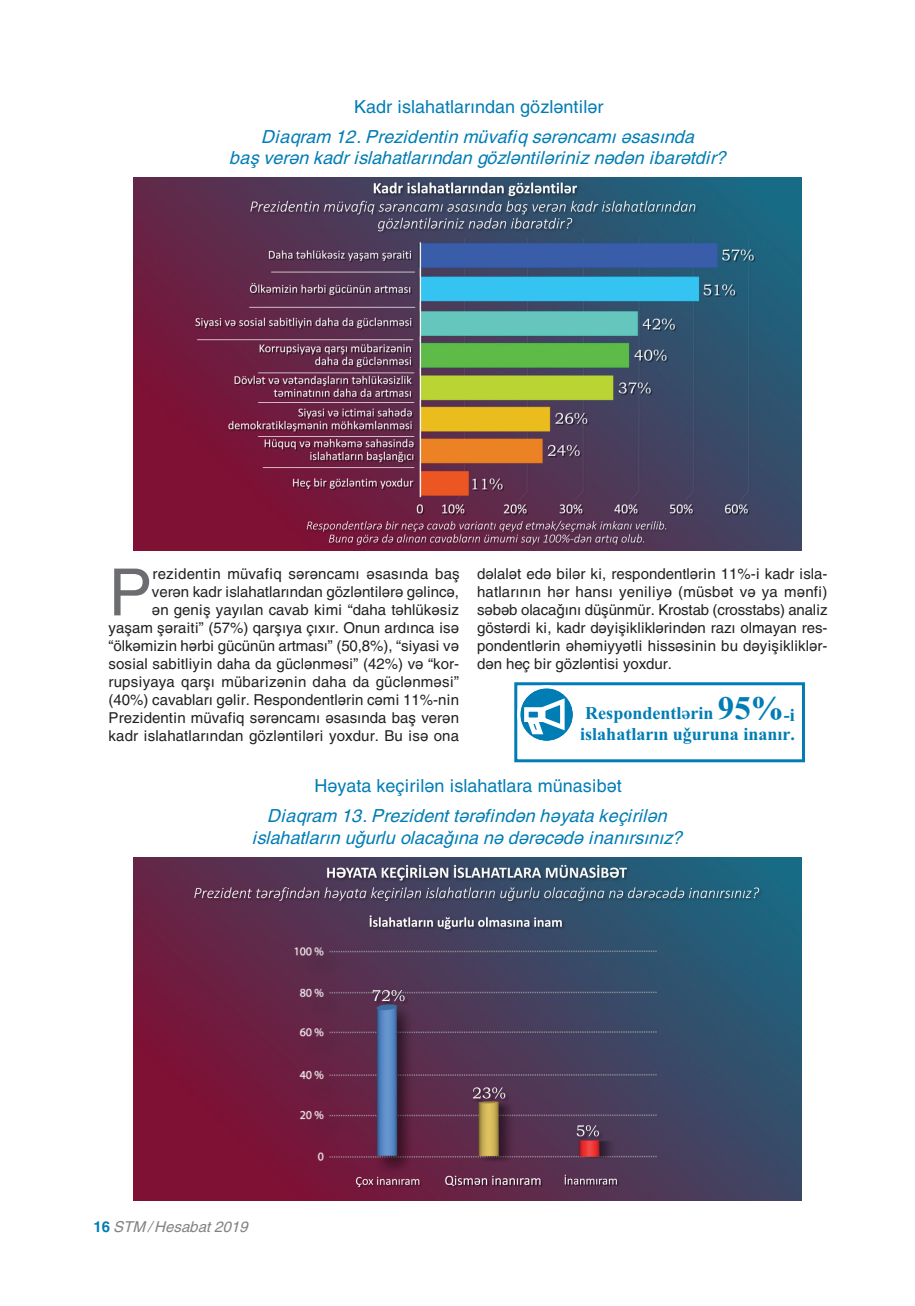
<style>
.page{position:relative;width:915px;height:1306px;background:#fff}
.page>*{position:absolute;margin:0;border:0;box-sizing:border-box;transform-origin:0 0}
.t1{font:65.1px "N Lat Helv";color:#6c6d70}
.t2{font:italic 18px/21px "N Lat Helv";color:#007db5;text-align:center}
.t3{font:18px "N Lat Helv";color:#007db5}
.t4{font:700 18px/21px "N Lat Times";color:#007db5}
.t5{font:15px/18px "N Lat Helv";color:#231f20;text-align:right}
.t6{font:italic 15px "N Lat Helv";color:#808285}
.s1{font-size:33px}
.s2{font-weight:700;font-style:normal;color:#007db5}
</style>
<div class="page">
<img style="left:134px;top:177px;width:667px;height:374px">
<img style="left:134px;top:857px;width:667px;height:343px">
<div style="left:514px;top:682px;width:290px;height:80px;border:3px solid #007db5"></div>
<svg style="left:517px;top:685px;width:58px;height:59px"></svg>
<div style="left:524px;top:707px;width:18px;height:15px;border:4px solid #fff"></div>
<p class="t3" style="left:354px;top:96px;width:251px">Кадр ислащатларындан эюзлянтиляр</p>
<p class="t2" style="left:230px;top:126px;width:498px">Диаграм 12. Президентин мцвафиг сярянъамы ясасында<br>баш верян кадр ислащатларындан эюзлянтиляриниз нядян ибарятдир?</p>
<p class="t5" style="left:109px;top:565px;width:352px">резидентин мцвафиг сярянъамы ясасында баш<br>верян кадр ислащатларындан эюзлянтиляря эялинъя,<br>ян эениш йайылан ъаваб кими “даща тящлцкясиз йашам шяраити” (57%) гаршыйа чыхыр. Онун ардынъа ися “юлкямизин щярби эцъцнцн артмасы” (50,8%), “сийаси вя сосиал сабитлийин даща да эцълянмяси” (42%) вя “кор&shy;рупсийайа гаршы мцбаризянин даща да эцълянмяси” (40%) ъаваблары эялир. Респондентлярин ъями 11%-нин Президентин мцвафиг сярянъамы ясасында баш верян кадр ислащатларындан эюзлянтиляри йохдур. Бу ися она</p>
<p class="t5" style="left:477px;top:565px;width:352px;text-align:justify">дялалят едя биляр ки, респондентлярин 11%-и кадр исла&shy;щатларынын щяр щансы йенилийя (мцсбят вя йа мянфи) сябяб олаъаьыны дцшцнмцр. Кростаб (ъросстабс) анализ эюстярди ки, кадр дяйишикликляриндян разы олмайан рес&shy;пондентлярин ящямиййятли щиссясинин бу дяйишикликляр&shy;дян щеч бир эюзлянтиси йохдур.</p>
<h1 class="t1" style="left:109px;top:555px;width:45px">П</h1>
<p class="t4" style="left:580px;top:702px;width:216px">Респондентлярин <span class="s1">95%</span>-и ислащатларын уьуруна инаныр.</p>
<p class="t3" style="left:314px;top:775px;width:309px">Щяйата кечирилян ислащатлара мцнасибят</p>
<p class="t2" style="left:253px;top:805px;width:432px">Диаграм 13. Президент тяряфиндян щяйата кечирилян ислащатларын уьурлу олаъаьына ня дяряъядя инанырсыныз?</p>
<p class="t6" style="left:94px;top:1217px;width:157px"><span class="s2">16</span> СТМ / Щесабат 2019</p>
</div>
